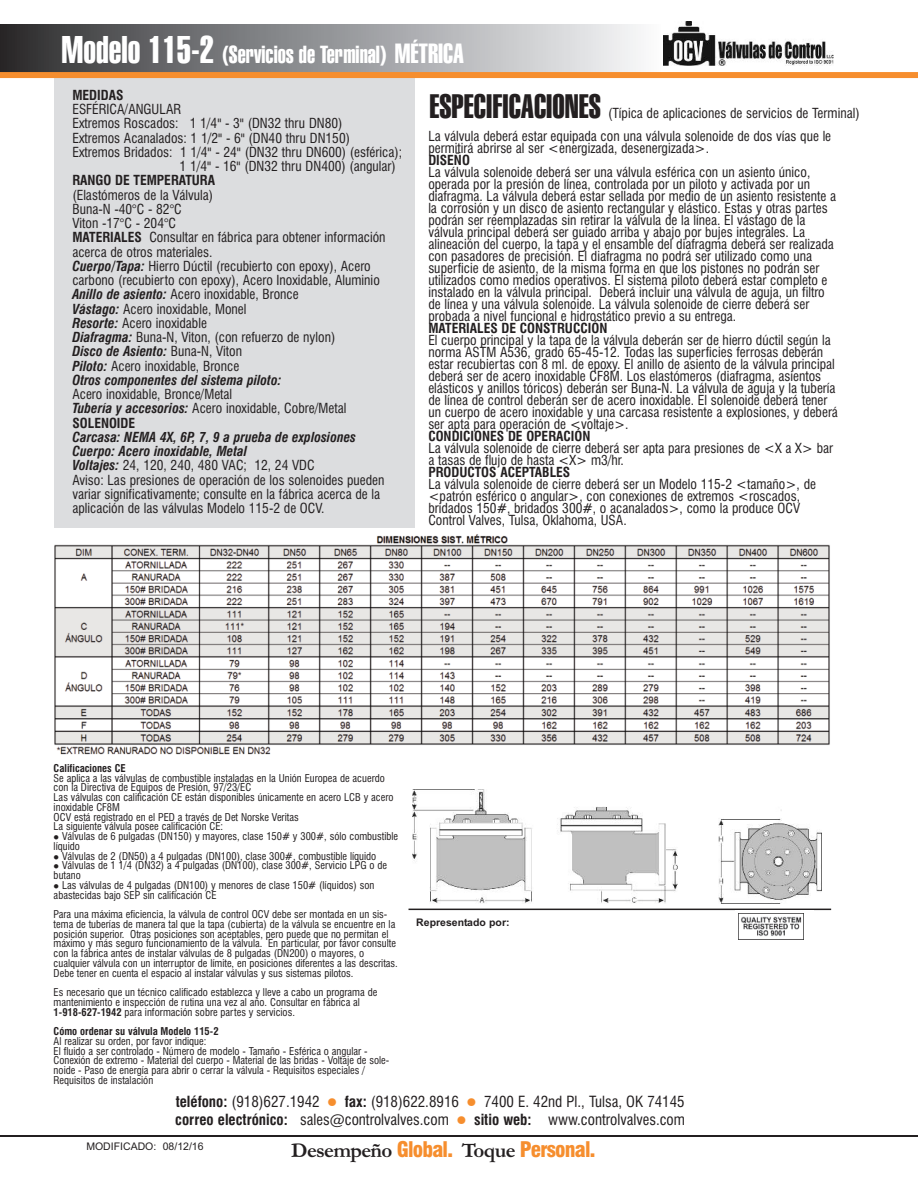
<style>
.page{position:relative;width:918px;height:1188px;background:#fff}
.page>*{position:absolute;margin:0;border:0;box-sizing:border-box;transform-origin:0 0}
.t1{font:33px "Swiss 911 BT Extra Compressed";color:#231f20}
.t2{font:24px "Swiss 911 BT Extra Compressed";color:#fff}
.t3{font:900 condensed 21px "Swiss 721 BT";letter-spacing:-.035em;color:#f68e2e}
.t4{font:condensed 15px "Swiss 721 BT";color:#231f20}
.t5{font:condensed 13.5px/12px "Swiss 721 BT";color:#231f20}
.t6{font:700 condensed 13.5px "Swiss 721 BT";color:#231f20}
.t7{font:condensed 10.5px/9.8px "Swiss 721 BT";color:#231f20}
.t8{font:700 condensed 10.5px "Swiss 721 BT";color:#231f20}
.t9{font:10.5px "Arial";color:#231f20}
.t10{font:700 10.5px "Arial";color:#231f20}
.s1{font-size:37.5px}
.s2{font-size:27px}
.s3{font-weight:700}
.s4{font-weight:700;font-style:italic}
.s5{font-family:"Garamond";font-weight:700;font-stretch:normal;color:#231f20}
</style>
<div class="page">
<div style="left:54px;top:77px;width:360px;height:451px;background:#dcdddf"></div>
<hr style="left:0;top:1135px;width:918px;height:2px;background:#231f20">
<div style="left:0;top:25px;width:660px;height:47px;background:linear-gradient(to right,#2f2f32,#f9fbfd)"></div>
<div style="left:0;top:72px;width:918px;height:6px;background:#f68e2e"></div>
<img style="left:663px;top:21px;width:170px;height:45px">
<hr style="left:409px;top:909px;width:422px;height:1px;background:#231f20">
<img style="left:741px;top:914px;width:63px;height:25px">
<img style="left:413px;top:789px;width:409px;height:115px">
<img style="left:55px;top:534px;width:775px;height:221px">
<h2 class="t2" style="left:61px;top:41px;width:404px"><span class="s1">Modelo 115-2</span> (Servicios de Terminal) <span class="s2">MÉTRICA</span></h2>
<h1 class="t1" style="left:429px;top:87px;width:173px">ESPECIFICACIONES</h1>
<p class="t6" style="left:72px;top:87px;width:53px">MEDIDAS</p>
<p class="t5" style="left:72px;top:104px;width:110px">ESFÉRICA/ANGULAR</p>
<p class="t5" style="left:72px;top:118px;width:272px">Extremos Roscados: 1 1/4" - 3" (DN32 thru DN80)</p>
<p class="t5" style="left:72px;top:132px;width:279px">Extremos Acanalados: 1 1/2" - 6" (DN40 thru DN150)</p>
<p class="t5" style="left:72px;top:146px;width:331px">Extremos Bridados: 1 1/4" - 24" (DN32 thru DN600) (esférica);</p>
<p class="t5" style="left:180px;top:161px;width:218px">1 1/4" - 16" (DN32 thru DN400) (angular)</p>
<p class="t6" style="left:72px;top:173px;width:144px">RANGO DE TEMPERATURA</p>
<p class="t5" style="left:72px;top:188px;width:315px;line-height:14.2px">(Elastómeros de la Válvula)<br>Buna-N -40°C - 82°C<br>Viton -17°C - 204°C<br><span class="s3">MATERIALES</span> Consultar en fábrica para obtener información acerca de otros materiales.<br><span class="s4">Cuerpo/Tapa:</span> Hierro Dúctil (recubierto con epoxy), Acero carbono (recubierto con epoxy), Acero Inoxidable, Aluminio <span class="s4">Anillo de asiento:</span> Acero inoxidable, Bronce<br><span class="s4">Vástago:</span> Acero inoxidable, Monel<br><span class="s4">Resorte:</span> Acero inoxidable<br><span class="s4">Diafragma:</span> Buna-N, Viton, (con refuerzo de nylon)<br><span class="s4">Disco de Asiento:</span> Buna-N, Viton<br><span class="s4">Piloto:</span> Acero inoxidable, Bronce<br><span class="s4">Otros componentes del sistema piloto:</span></p>
<p class="t5" style="left:72px;top:387px;width:275px;line-height:14.2px">Acero inoxidable, Bronce/Metal<br><span class="s4">Tubería y accesorios:</span> Acero inoxidable, Cobre/Metal<br><span class="s3">SOLENOIDE</span></p>
<p class="t5" style="left:72px;top:430px;width:314px;line-height:14.2px"><span class="s4">Carcasa: NEMA 4X, 6P, 7, 9 a prueba de explosiones Cuerpo: Acero inoxidable, Metal<br>Voltajes:</span> 24, 120, 240, 480 VAC; 12, 24 VDC<br>Aviso: Las presiones de operación de los solenoides pueden variar significativamente; consulte en la fábrica acerca de la aplicación de las válvulas Modelo 115-2 de OCV.</p>
<p class="t5" style="left:608px;top:107px;width:253px">(Típica de aplicaciones de servicios de Terminal)</p>
<p class="t5" style="left:428px;top:130px;width:404px">La válvula deberá estar equipada con una válvula solenoide de dos vías que le permitirá abrirse al ser &lt;energizada, desenergizada&gt;.</p>
<p class="t6" style="left:428px;top:153px;width:43px">DISEÑO</p>
<p class="t5" style="left:428px;top:166px;width:409px">La válvula solenoide deberá ser una válvula esférica con un asiento único, operada por la presión de línea, controlada por un piloto y activada por un diafragma. La válvula deberá estar sellada por medio de un asiento resistente a la corrosión y un disco de asiento rectangular y elástico. Estas y otras partes podrán ser reemplazadas sin retirar la válvula de la línea. El vástago de la válvula principal deberá ser guiado arriba y abajo por bujes integrales. La alineación del cuerpo, la tapa y el ensamble del diafragma deberá ser realizada con pasadores de precisión. El diafragma no podrá ser utilizado como una superficie de asiento, de la misma forma en que los pistones no podrán ser utilizados como medios operativos. El sistema piloto deberá estar completo e instalado en la válvula principal. Deberá incluir una válvula de aguja, un filtro de línea y una válvula solenoide. La válvula solenoide de cierre deberá ser probada a nivel funcional e hidrostático previo a su entrega.</p>
<p class="t6" style="left:428px;top:321px;width:181px">MATERIALES DE CONSTRUCCIÓN</p>
<p class="t5" style="left:428px;top:334px;width:411px">El cuerpo principal y la tapa de la válvula deberán ser de hierro dúctil según la norma ASTM A536, grado 65-45-12. Todas las superficies ferrosas deberán estar recubiertas con 8 ml. de epoxy. El anillo de asiento de la válvula principal deberá ser de acero inoxidable CF8M. Los elastómeros (diafragma, asientos elásticos y anillos tóricos) deberán ser Buna-N. La válvula de aguja y la tubería de línea de control deberán ser de acero inoxidable. El solenoide deberá tener un cuerpo de acero inoxidable y una carcasa resistente a explosiones, y deberá ser apta para operación de &lt;voltaje&gt;.</p>
<p class="t6" style="left:428px;top:429px;width:164px">CONDICIONES DE OPERACIÓN</p>
<p class="t5" style="left:428px;top:442px;width:406px">La válvula solenoide de cierre deberá ser apta para presiones de &lt;X a X&gt; bar a tasas de flujo de hasta &lt;X&gt; m3/hr.</p>
<p class="t6" style="left:428px;top:465px;width:143px">PRODUCTOS ACEPTABLES</p>
<p class="t5" style="left:428px;top:478px;width:389px">La válvula solenoide de cierre deberá ser un Modelo 115-2 &lt;tamaño&gt;, de &lt;patrón esférico o angular&gt;, con conexiones de extremos &lt;roscados, bridados 150#, bridados 300#, o acanalados&gt;, como la produce OCV Control Valves, Tulsa, Oklahoma, USA.</p>
<p class="t8" style="left:54px;top:762px;width:74px">Calificaciones CE</p>
<p class="t7" style="left:54px;top:773px;width:341px">Se aplica a las válvulas de combustible instaladas en la Unión Europea de acuerdo con la Directiva de Equipos de Presión, 97/23/EC<br>Las válvulas con calificación CE están disponibles únicamente en acero LCB y acero inoxidable CF8M<br>OCV está registrado en el PED a través de Det Norske Veritas<br>La siguiente válvula posee calificación CE:</p>
<p class="t7" style="left:62px;top:832px;width:338px">Válvulas de 6 pulgadas (DN150) y mayores, clase 150# y 300#, sólo combustible</p>
<p class="t7" style="left:54px;top:841px;width:28px">líquido</p>
<p class="t7" style="left:62px;top:851px;width:316px">Válvulas de 2 (DN50) a 4 pulgadas (DN100), clase 300#, combustible líquido</p>
<p class="t7" style="left:62px;top:861px;width:326px">Válvulas de 1 1/4 (DN32) a 4 pulgadas (DN100), clase 300#, Servicio LPG o de</p>
<p class="t7" style="left:54px;top:871px;width:29px">butano</p>
<p class="t7" style="left:62px;top:880px;width:314px">Las válvulas de 4 pulgadas (DN100) y menores de clase 150# (líquidos) son</p>
<p class="t7" style="left:54px;top:890px;width:164px">abastecidas bajo SEP sin calificación CE</p>
<p class="t7" style="left:54px;top:910px;width:346px">Para una máxima eficiencia, la válvula de control OCV debe ser montada en un sis&shy;tema de tuberías de manera tal que la tapa (cubierta) de la válvula se encuentre en la posición superior. Otras posiciones son aceptables, pero puede que no permitan el máximo y más seguro funcionamiento de la válvula. En particular, por favor consulte con la fábrica antes de instalar válvulas de 8 pulgadas (DN200) o mayores, o cualquier válvula con un interruptor de límite, en posiciones diferentes a las descritas.<br>Debe tener en cuenta el espacio al instalar válvulas y sus sistemas pilotos.</p>
<p class="t7" style="left:54px;top:988px;width:325px">Es necesario que un técnico calificado establezca y lleve a cabo un programa de mantenimiento e inspección de rutina una vez al año. Consultar en fábrica al<br><span class="s3">1-918-627-1942</span> para información sobre partes y servicios.</p>
<p class="t8" style="left:54px;top:1025px;width:166px">Cómo ordenar su válvula Modelo 115-2</p>
<p class="t7" style="left:54px;top:1036px;width:337px">Al realizar su orden, por favor indique:<br>El fluido a ser controlado - Número de modelo - Tamaño - Esférica o angular - Conexión de extremo - Material del cuerpo - Material de las bridas - Voltaje de sole&shy;noide - Paso de energía para abrir o cerrar la válvula - Requisitos especiales / Requisitos de instalación</p>
<p class="t10" style="left:416px;top:916px;width:95px">Representado por:</p>
<p class="t4" style="left:176px;top:1093px;width:145px"><span class="s3">teléfono:</span> (918)627.1942</p>
<p class="t4" style="left:345px;top:1093px;width:116px"><span class="s3">fax:</span> (918)622.8916</p>
<p class="t4" style="left:484px;top:1093px;width:202px">7400 E. 42nd Pl., Tulsa, OK 74145</p>
<p class="t4" style="left:175px;top:1111px;width:275px"><span class="s3">correo electrónico:</span> sales@controlvalves.com</p>
<p class="t4" style="left:474px;top:1111px;width:213px"><span class="s3">sitio web:</span> www.controlvalves.com</p>
<p class="t9" style="left:86px;top:1141px;width:119px">MODIFICADO: 08/12/16</p>
<h3 class="t3" style="left:291px;top:1138px;width:306px"><span class="s5">Desempeño</span> Global. <span class="s5">Toque</span> Personal.</h3>
</div>
